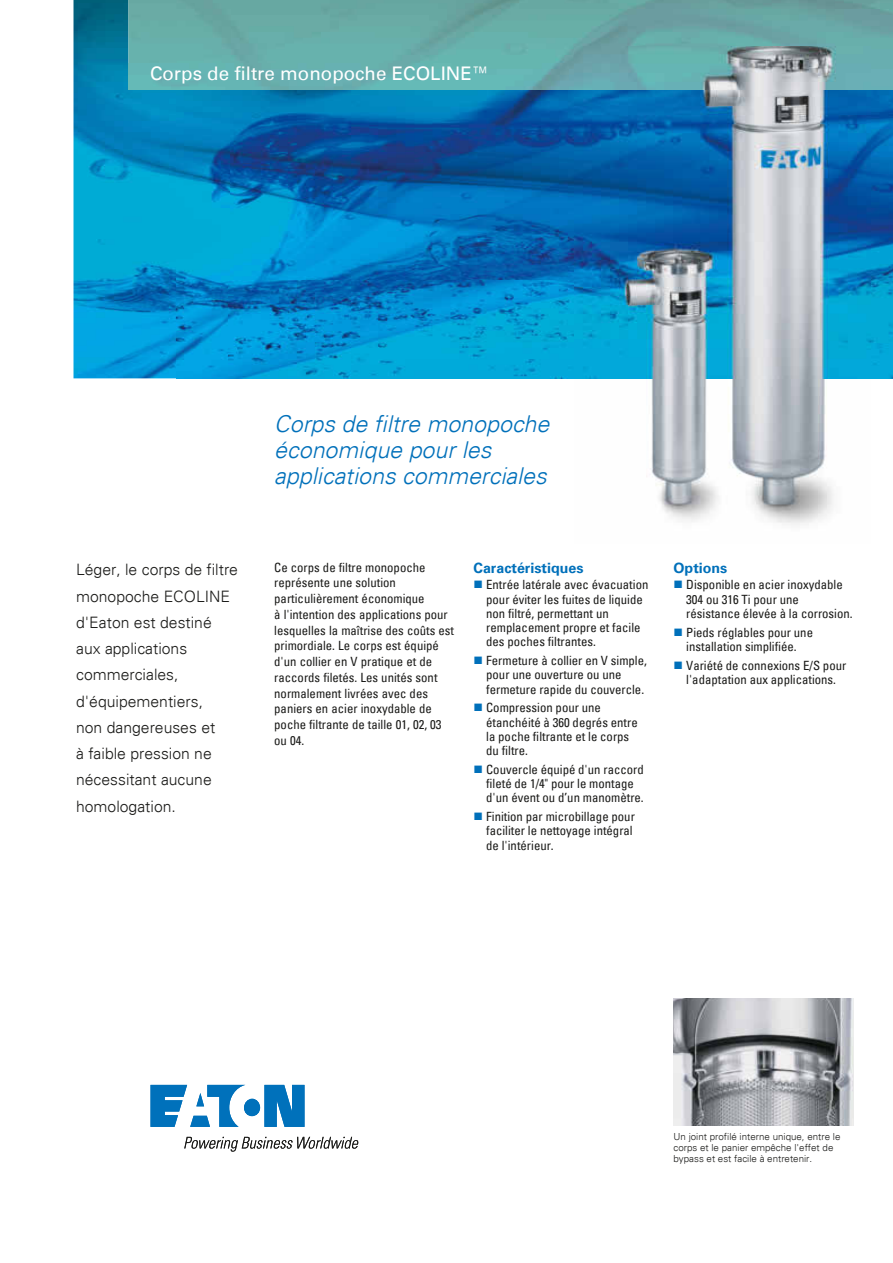
<style>
.page{position:relative;width:893px;height:1263px;background:#fff}
.page>*{position:absolute;margin:0;border:0;box-sizing:border-box;transform-origin:0 0}
.t1{font:italic 300 23.25px/26.2px "Univers LT";color:#0070ba}
.t2{font:18.75px "Univers LT";color:#fff}
.t3{font:300 15.75px/26.2px "Univers LT";color:#1a1a18}
.t4{font:700 14.25px "Univers LT";color:#0070ba}
.t5{font:condensed 12.75px/14.2px "Univers LT";color:#1a1a18}
.t6{font:300 9.75px/11.2px "Univers LT";color:#1a1a18}
.s1{color:#0070ba}
</style>
<div class="page">
<svg style="left:151px;top:1085px;width:153px;height:42px"></svg>
<svg style="left:184px;top:1137px;width:174px;height:14px"></svg>
<img style="left:73px;top:0;width:104px;height:378px">
<img style="left:870px;top:64px;width:23px;height:314px">
<img style="left:177px;top:89px;width:693px;height:289px">
<img style="left:128px;top:0;width:765px;height:64px">
<img style="left:128px;top:64px;width:447px;height:25px">
<img style="left:575px;top:378px;width:295px;height:147px">
<img style="left:575px;top:46px;width:295px;height:43px">
<img style="left:674px;top:998px;width:180px;height:127px">
<h2 class="t2" style="left:150px;top:62px;width:342px">Corps de filtre monopoche ECOLINE™</h2>
<p class="t3" style="left:76px;top:557px;width:163px">Léger, le corps de filtre monopoche ECOLINE d'Eaton est destiné aux applications commerciales, d'équipementiers,<br>non dangereuses et<br>à faible pression ne nécessitant aucune homologation.</p>
<h1 class="t1" style="left:274px;top:410px;width:277px">Corps de filtre monopoche économique pour les applications commerciales</h1>
<p class="t5" style="left:274px;top:559px;width:181px;line-height:15.8px">Ce corps de filtre monopoche représente une solution particulièrement économique<br>à l'intention des applications pour lesquelles la maîtrise des coûts est primordiale. Le corps est équipé d'un collier en V pratique et de raccords filetés. Les unités sont normalement livrées avec des paniers en acier inoxydable de poche filtrante de taille 01, 02, 03 ou 04.</p>
<p class="t4" style="left:473px;top:559px;width:112px">Caractéristiques</p>
<p class="t5" style="left:486px;top:577px;width:164px;text-indent:-13px"><span class="s1">■</span> Entrée latérale avec évacuation pour éviter les fuites de liquide non filtré, permettant un remplacement propre et facile des poches filtrantes.</p>
<p class="t5" style="left:486px;top:653px;width:162px;text-indent:-13px"><span class="s1">■</span> Fermeture à collier en V simple, pour une ouverture ou une fermeture rapide du couvercle.</p>
<p class="t5" style="left:486px;top:700px;width:153px;text-indent:-13px"><span class="s1">■</span> Compression pour une étanchéité à 360 degrés entre la poche filtrante et le corps du filtre.</p>
<p class="t5" style="left:486px;top:762px;width:159px;text-indent:-13px"><span class="s1">■</span> Couvercle équipé d'un raccord fileté de 1/4" pour le montage d'un évent ou d’un manomètre.</p>
<p class="t5" style="left:486px;top:809px;width:150px;text-indent:-13px"><span class="s1">■</span> Finition par microbillage pour faciliter le nettoyage intégral de l'intérieur.</p>
<p class="t4" style="left:674px;top:559px;width:55px">Options</p>
<p class="t5" style="left:686px;top:577px;width:168px;text-indent:-13px"><span class="s1">■</span> Disponible en acier inoxydable<br>304 ou 316 Ti pour une résistance élevée à la corrosion.</p>
<p class="t5" style="left:673px;top:625px;width:141px;text-align:center"><span class="s1">■</span> Pieds réglables pour une installation simplifiée.</p>
<p class="t5" style="left:673px;top:658px;width:174px;text-align:center"><span class="s1">■</span> Variété de connexions E/S pour l'adaptation aux applications.</p>
<p class="t6" style="left:674px;top:1131px;width:168px">Un joint profilé interne unique, entre le corps et le panier empêche l'effet de bypass et est facile à entretenir.</p>
</div>
